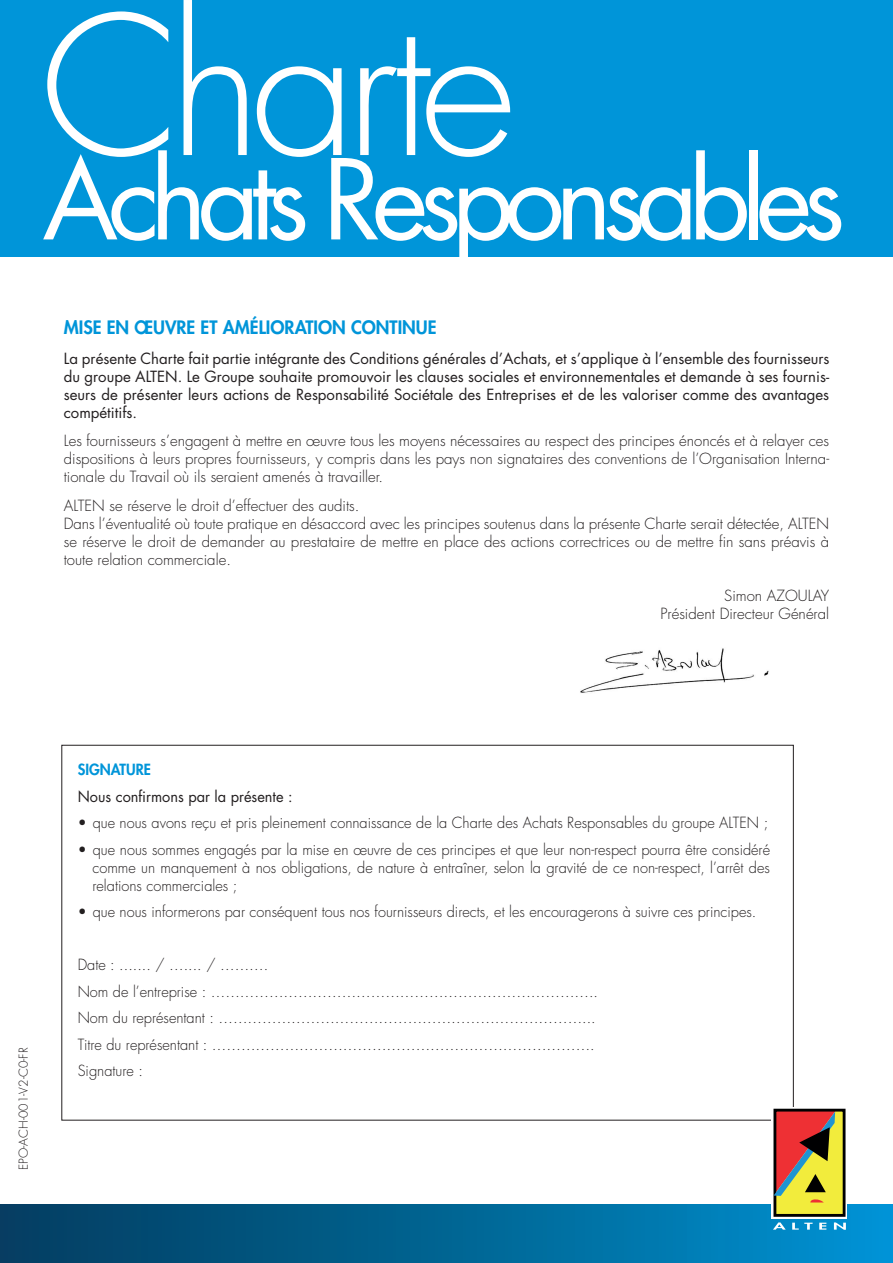
<style>
.page{position:relative;width:893px;height:1263px;background:#fff}
.page>*{position:absolute;margin:0;border:0;box-sizing:border-box;transform-origin:0 0}
.t1{font:300 187.95px "Futura Std";letter-spacing:-.055em;color:#fff}
.t2{font:108px "Futura Std";letter-spacing:-.09em;color:#fff}
.t3{font:800 18px "Futura Std";color:#0095d9}
.t4{font:300 15px/18px "Futura Std";color:#231f20;text-align:justify}
.t5{font:15px/18px "Futura Std";color:#231f20;text-align:justify}
.t6{font:800 15px "Futura Std";color:#0095d9}
.t7{font:300 12px "Futura Std";color:#231f20}
</style>
<div class="page">
<div style="left:0;top:0;width:893px;height:256px;background:#0095d9"></div>
<img style="left:580px;top:648px;width:189px;height:45px">
<div style="left:0;top:1205px;width:893px;height:58px;background:linear-gradient(to right,#033b5c,#0091d1)"></div>
<svg style="left:772px;top:1108px;width:75px;height:122px;background:#aa884f"></svg>
<h1 class="t1" style="left:41px;top:0;width:477px">Charte</h1>
<h2 class="t2" style="left:43px;top:150px;width:804px">Achats Responsables</h2>
<p class="t3" style="left:64px;top:318px;width:374px">MISE EN ŒUVRE ET AMÉLIORATION CONTINUE</p>
<p class="t5" style="left:64px;top:350px;width:767px">La présente Charte fait partie intégrante des Conditions générales d’Achats, et s’applique à l’ensemble des fournisseurs du groupe ALTEN. Le Groupe souhaite promouvoir les clauses sociales et environnementales et demande à ses fournis&shy;seurs de présenter leurs actions de Responsabilité Sociétale des Entreprises et de les valoriser comme des avantages compétitifs.</p>
<p class="t4" style="left:64px;top:433px;width:767px">Les fournisseurs s’engagent à mettre en œuvre tous les moyens nécessaires au respect des principes énoncés et à relayer ces dispositions à leurs propres fournisseurs, y compris dans les pays non signataires des conventions de l’Organisation Interna&shy;tionale du Travail où ils seraient amenés à travailler.</p>
<p class="t4" style="left:64px;top:498px;width:767px;text-align:left">ALTEN se réserve le droit d’effectuer des audits.<br>Dans l’éventualité où toute pratique en désaccord avec les principes soutenus dans la présente Charte serait détectée, ALTEN se réserve le droit de demander au prestataire de mettre en place des actions correctrices ou de mettre fin sans préavis à toute relation commerciale.</p>
<p class="t4" style="left:660px;top:588px;width:170px;text-align:right">Simon AZOULAY<br>Président Directeur Général</p>
<p class="t7" style="left:18px;top:1170px;width:124px;rotate:-90deg">EPO-ACH-001-V2-C0-FR</p>
<p class="t6" style="left:78px;top:762px;width:75px">SIGNATURE</p>
<p class="t5" style="left:78px;top:788px;width:216px">Nous confirmons par la présente :</p>
<p class="t4" style="left:78px;top:815px;width:692px">• que nous avons reçu et pris pleinement connaissance de la Charte des Achats Responsables du groupe ALTEN ;</p>
<p class="t4" style="left:93px;top:841px;width:679px;text-indent:-15px">• que nous sommes engagés par la mise en œuvre de ces principes et que leur non-respect pourra être considéré comme un manquement à nos obligations, de nature à entraîner, selon la gravité de ce non-respect, l’arrêt des relations commerciales ;</p>
<p class="t4" style="left:78px;top:904px;width:680px">• que nous informerons par conséquent tous nos fournisseurs directs, et les encouragerons à suivre ces principes.</p>
<p class="t4" style="left:78px;top:953px;width:522px;line-height:26.5px;text-align:left">Date : ....... / ….... / ……….<br>Nom de l’entreprise : ……………………………………………………………………..<br>Nom du représentant : …………………………………………………………………...<br>Titre du représentant : …………………………………………………………………….<br>Signature :</p>
</div>
